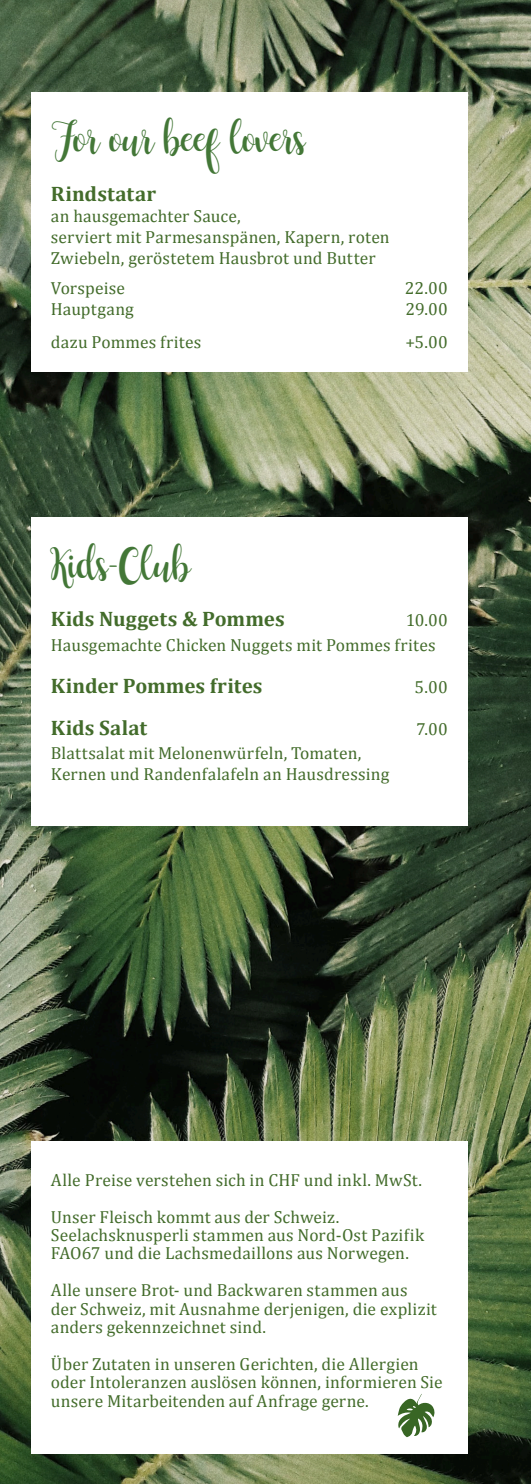
<style>
.page{position:relative;width:531px;height:1484px;background:#fff}
.page>*{position:absolute;margin:0;border:0;box-sizing:border-box;transform-origin:0 0}
.Titel{font:35px "Buttercup Sample";letter-spacing:.01em;color:#437737}
.Beschrieb{font:700 21px "Cambria";letter-spacing:.005em;color:#436c2b}
.Beschrieb-2{font:17.5px/18.4px "Cambria";letter-spacing:.01em;color:#436c2b}
</style>
<div class="page">
<img style="left:0;top:0;width:531px;height:1483px">
<div style="left:31px;top:1141px;width:437px;height:312px;background:#fff"></div>
<div style="left:31px;top:517px;width:436px;height:308px;background:#fff"></div>
<div style="left:31px;top:92px;width:437px;height:279px;background:#fff"></div>
<svg style="left:398px;top:1394px;width:37px;height:42px"></svg>
<p class="Titel" style="left:51px;top:121px;width:257px">For our beef lovers</p>
<p class="Beschrieb" style="left:51px;top:181px;width:107px">Rindstatar</p>
<p class="Beschrieb-2" style="left:51px;top:205px;width:340px;line-height:21px">an hausgemachter Sauce,<br>serviert mit Parmesanspänen, Kapern, roten</p>
<p class="Beschrieb-2" style="left:51px;top:243px;width:326px;line-height:29.8px">Zwiebeln, geröstetem Hausbrot und Butter<br>Vorspeise</p>
<p class="Beschrieb-2" style="left:405px;top:278px;width:44px">22.00</p>
<p class="Beschrieb-2" style="left:51px;top:299px;width:85px">Hauptgang</p>
<p class="Beschrieb-2" style="left:405px;top:299px;width:44px">29.00</p>
<p class="Beschrieb-2" style="left:51px;top:333px;width:152px">dazu Pommes frites</p>
<p class="Beschrieb-2" style="left:405px;top:333px;width:44px">+5.00</p>
<p class="Titel" style="left:51px;top:546px;width:140px">Kids-Club</p>
<p class="Beschrieb" style="left:51px;top:606px;width:235px">Kids Nuggets &amp; Pommes</p>
<p class="Beschrieb-2" style="left:406px;top:611px;width:44px">10.00</p>
<p class="Beschrieb-2" style="left:51px;top:635px;width:386px">Hausgemachte Chicken Nuggets mit Pommes frites</p>
<p class="Beschrieb" style="left:51px;top:673px;width:213px">Kinder Pommes frites</p>
<p class="Beschrieb-2" style="left:414px;top:677px;width:35px">5.00</p>
<p class="Beschrieb" style="left:51px;top:715px;width:98px">Kids Salat</p>
<p class="Beschrieb-2" style="left:416px;top:719px;width:33px">7.00</p>
<p class="Beschrieb-2" style="left:51px;top:743px;width:340px;line-height:21px">Blattsalat mit Melonenwürfeln, Tomaten,<br>Kernen und Randenfalafeln an Hausdressing</p>
<p class="Beschrieb-2" style="left:51px;top:1161px;width:373px;line-height:36.8px">Alle Preise verstehen sich in CHF und inkl. MwSt.<br>Unser Fleisch kommt aus der Schweiz.</p>
<p class="Beschrieb-2" style="left:51px;top:1225px;width:375px">Seelachsknusperli stammen aus Nord-Ost Pazifik<br>FAO67 und die Lachsmedaillons aus Norwegen.</p>
<p class="Beschrieb-2" style="left:51px;top:1280px;width:387px">Alle unsere Brot- und Backwaren stammen aus der Schweiz, mit Ausnahme derjenigen, die explizit anders gekennzeichnet sind.</p>
<p class="Beschrieb-2" style="left:51px;top:1354px;width:393px">Über Zutaten in unseren Gerichten, die Allergien oder Intoleranzen auslösen können, informieren Sie unsere Mitarbeitenden auf Anfrage gerne.</p>
</div>
